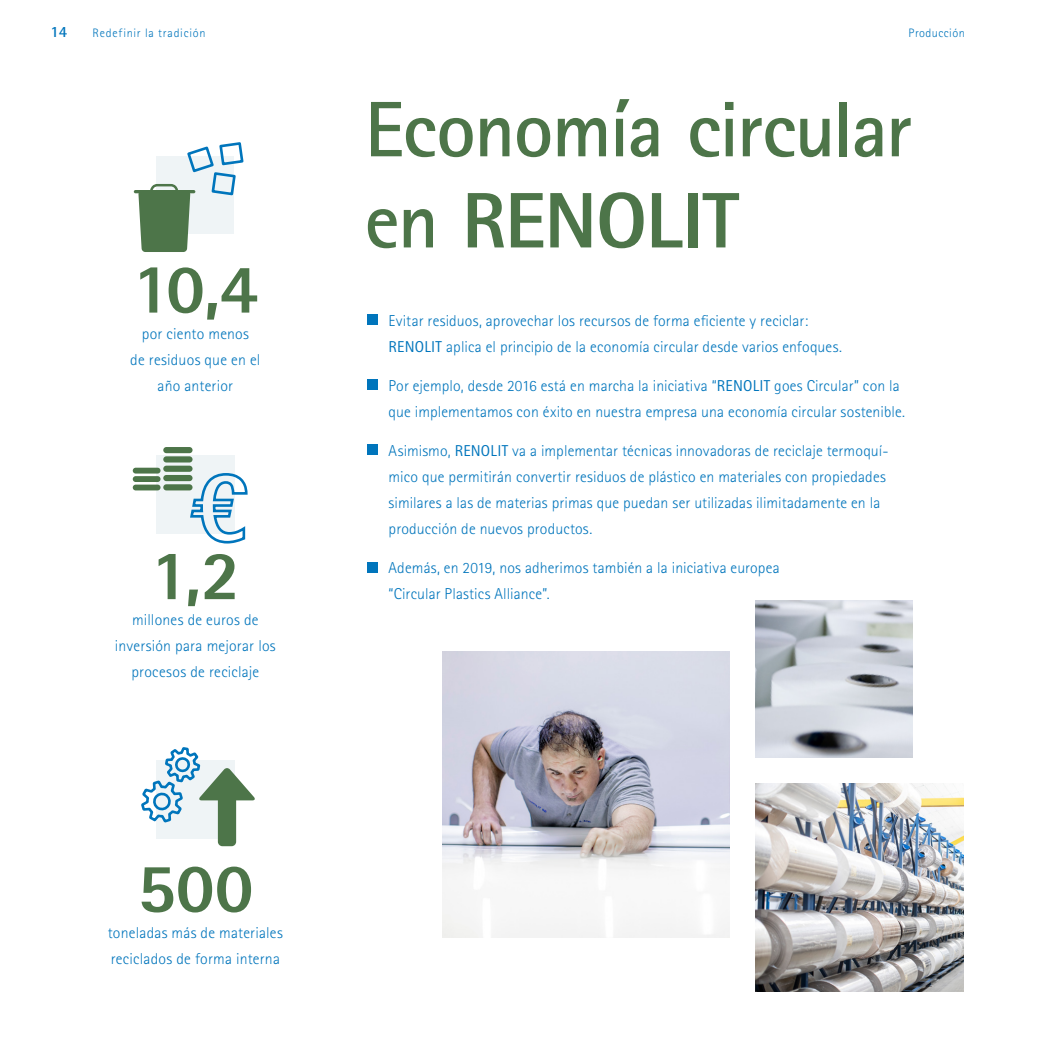
<style>
.page{position:relative;width:1042px;height:1042px;background:#fff}
.page>*{position:absolute;margin:0;border:0;box-sizing:border-box;transform-origin:0 0}
.t1{font:700 78.75px/91.2px "Rotis Sans Serif Std";letter-spacing:-.02em;color:#4d7549}
.t2{font:800 70px "Rotis Sans Serif Std";color:#4d7549}
.t3{font:300 15.75px/26.1px "Rotis Sans Serif Std";letter-spacing:.01em;color:#0075bc}
.t4{font:700 15.75px "Rotis Sans Serif Std";color:#0075bc}
.t5{font:300 12.25px "Rotis Sans Serif Std";letter-spacing:.055em;color:#0075bc}
.t6{font:300 12.25px "Rotis Sans Serif Std";letter-spacing:.035em;color:#0075bc}
.s1{font-weight:800}
.s2{font-weight:400}
</style>
<div class="page">
<div style="left:367px;top:314px;width:10px;height:10px;background:#0075bc"></div>
<div style="left:367px;top:379px;width:10px;height:10px;background:#0075bc"></div>
<div style="left:367px;top:444px;width:10px;height:10px;background:#0075bc"></div>
<div style="left:367px;top:562px;width:10px;height:10px;background:#0075bc"></div>
<img style="left:755px;top:600px;width:158px;height:157px">
<img style="left:756px;top:783px;width:208px;height:208px">
<img style="left:443px;top:651px;width:286px;height:287px">
<hr style="left:134px;top:190px;width:61px;height:3px;background:#4d7549;border-radius:2px">
<svg style="left:138px;top:142px;width:106px;height:110px"></svg>
<div style="left:156px;top:455px;width:78px;height:79px;background:#eff4f6"></div>
<svg style="left:188px;top:471px;width:60px;height:73px"></svg>
<div style="left:133px;top:484px;width:28px;height:6px;background:#4d7549;border-radius:3px"></div>
<div style="left:133px;top:476px;width:28px;height:6px;background:#4d7549;border-radius:3px"></div>
<div style="left:133px;top:468px;width:28px;height:5px;background:#4d7549;border-radius:3px"></div>
<div style="left:163px;top:484px;width:30px;height:6px;background:#4d7549;border-radius:3px"></div>
<div style="left:163px;top:475px;width:30px;height:6px;background:#4d7549;border-radius:3px"></div>
<div style="left:163px;top:466px;width:30px;height:6px;background:#4d7549;border-radius:3px"></div>
<div style="left:163px;top:456px;width:30px;height:6px;background:#4d7549;border-radius:3px"></div>
<div style="left:163px;top:447px;width:30px;height:6px;background:#4d7549;border-radius:3px"></div>
<svg style="left:141px;top:747px;width:114px;height:100px"></svg>
<p class="t4" style="left:50px;top:22px;width:18px">14</p>
<p class="t5" style="left:92px;top:26px;width:115px">Redefinir la tradición</p>
<p class="t6" style="left:908px;top:26px;width:58px">Producción</p>
<h2 class="t2" style="left:132px;top:244px;width:128px">10,4</h2>
<p class="t3" style="left:130px;top:320px;width:132px;text-align:center">por ciento menos<br>de residuos que en el año anterior</p>
<h2 class="t2" style="left:150px;top:531px;width:91px">1,2</h2>
<p class="t3" style="left:115px;top:607px;width:162px;text-align:center">millones de euros de inversión para mejorar los procesos de reciclaje</p>
<h2 class="t2" style="left:137px;top:843px;width:118px">500</h2>
<p class="t3" style="left:108px;top:919px;width:176px">toneladas más de materiales reciclados de forma interna</p>
<h1 class="t1" style="left:365px;top:83px;width:549px">Economía circular en <span class="s1">RENOLIT</span></h1>
<p class="t3" style="left:389px;top:307px;width:455px">Evitar residuos, aprovechar los recursos de forma eficiente y reciclar:<br><span class="s2">RENOLIT</span> aplica el principio de la economía circular desde varios enfoques.</p>
<p class="t3" style="left:388px;top:373px;width:518px">Por ejemplo, desde 2016 está en marcha la iniciativa “<span class="s2">RENOLIT</span> goes Circular” con la que implementamos con éxito en nuestra empresa una economía circular sostenible.</p>
<p class="t3" style="left:388px;top:438px;width:501px">Asimismo, <span class="s2">RENOLIT</span> va a implementar técnicas innovadoras de reciclaje termoquí&shy;mico que permitirán convertir residuos de plástico en materiales con propiedades similares a las de materias primas que puedan ser utilizadas ilimitadamente en la producción de nuevos productos.</p>
<p class="t3" style="left:388px;top:555px;width:393px">Además, en 2019, nos adherimos también a la iniciativa europea “Circular Plastics Alliance”.</p>
</div>
